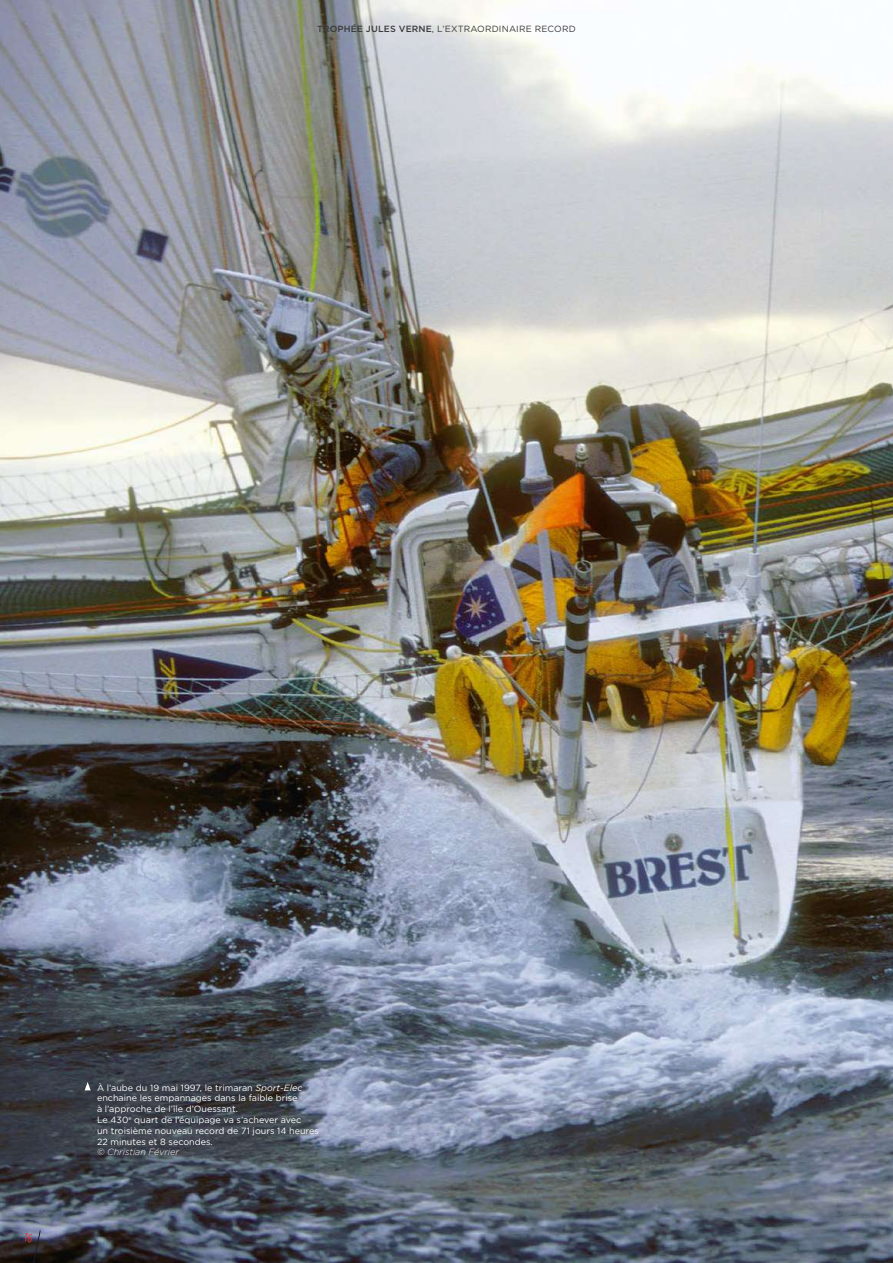
<style>
.page{position:relative;width:893px;height:1263px;background:#fff}
.page>*{position:absolute;margin:0;border:0;box-sizing:border-box;transform-origin:0 0}
.t1{font:9px/10.8px "Gotham";color:#fff}
.t2{font:9px "Gotham";letter-spacing:.015em;color:#3a3a39}
.t3{font:italic 300 9px "Gotham";color:#fff}
.s1{font-weight:500}
.s2{font-style:italic}
</style>
<div class="page">
<img style="left:0;top:0;width:893px;height:1263px">
<svg style="left:85px;top:1082px;width:6px;height:8px"></svg>
<svg style="left:24px;top:1230px;width:17px;height:33px"></svg>
<p class="t2" style="left:317px;top:23px;width:260px"><span class="s1">TROPHÉE JULES VERNE</span>, L’EXTRAORDINAIRE RECORD</p>
<p class="t1" style="left:97px;top:1082px;width:223px">À l’aube du 19 mai 1997, le trimaran <span class="s2">Sport-Elec </span>enchaine les empannages dans la faible brise<br>à l’approche de l’île d’Ouessant.<br>Le 430<sup>e</sup> quart de l’équipage va s’achever avec<br>un troisième nouveau record de 71 jours 14 heures 22 minutes et 8 secondes.</p>
<p class="t3" style="left:97px;top:1146px;width:84px">© Christian Février</p>
</div>
